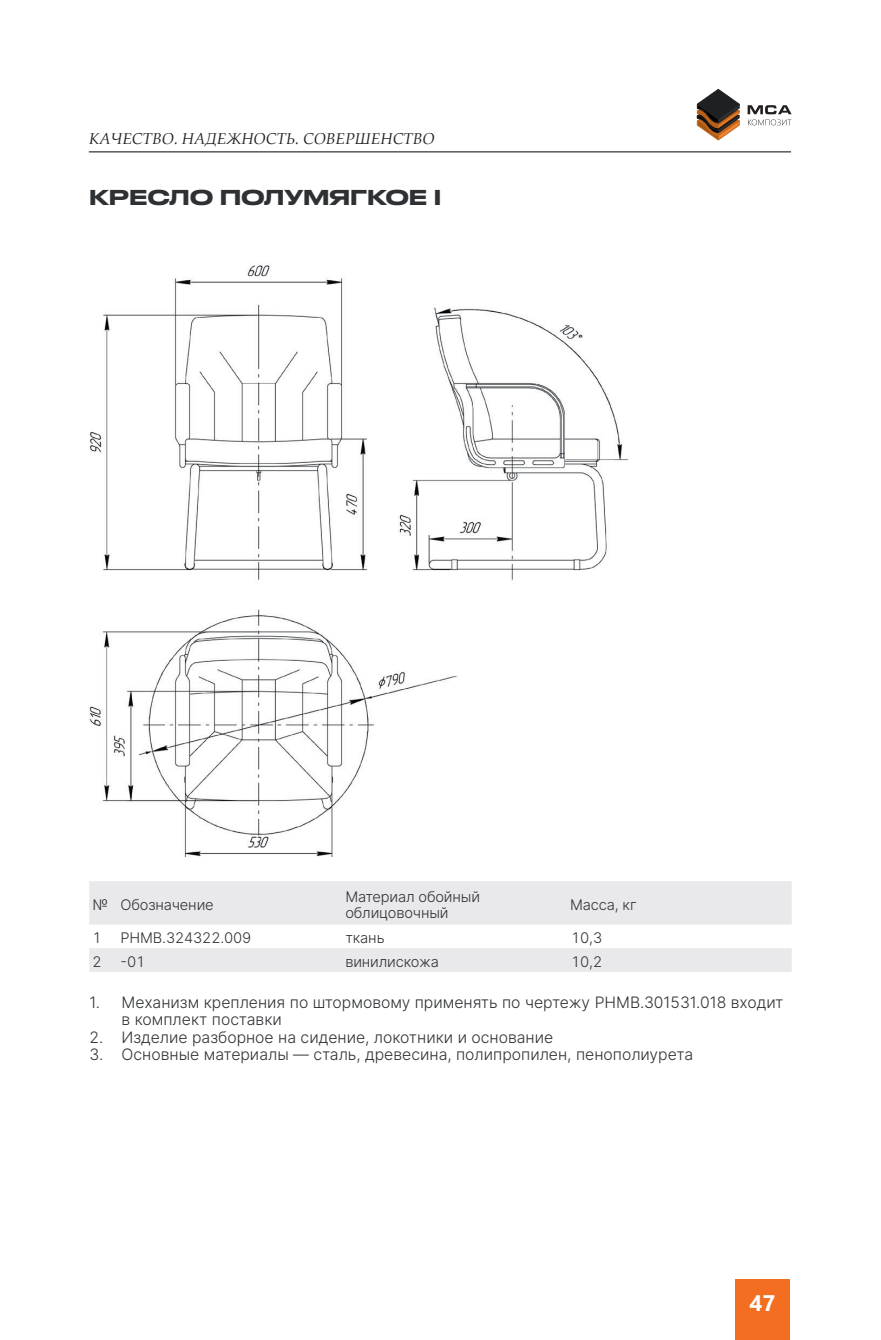
<style>
.page{position:relative;width:881px;height:1340px;background:#fff}
.page>*{position:absolute;margin:0;border:0;box-sizing:border-box;transform-origin:0 0}
.t1{font:700 22.5px "Segoe UI";color:#fff}
.Заголовок_основного{font:500 20.25px "Druk Wide Cy";letter-spacing:.02em;color:#2e3134}
.t2{font:300 15.75px/17.3px "Inter";color:#2e3134}
.t3{font:italic 15.75px "Book Antiqua";color:#231f20}
.Таблица_по_левому_краю{font:300 14.62px/16px "Inter";letter-spacing:-.01em;color:#2e3134}
</style>
<div class="page">
<div style="left:735px;top:1278px;width:54px;height:61px;background:#f36e21"></div>
<hr style="left:89px;top:151px;width:701px;height:1px;background:#231f20">
<svg style="left:747px;top:105px;width:44px;height:20px"></svg>
<svg style="left:696px;top:89px;width:43px;height:51px"></svg>
<img style="left:89px;top:264px;width:539px;height:592px">
<svg style="left:89px;top:881px;width:702px;height:90px;fill:#e9e9eb"></svg>
<p class="t3" style="left:89px;top:127px;width:347px">КАЧЕСТВО. НАДЕЖНОСТЬ. СОВЕРШЕНСТВО</p>
<p class="Заголовок_основного" style="left:89px;top:180px;width:353px">КРЕСЛО ПОЛУМЯГКОЕ I</p>
<p class="Таблица_по_левому_краю" style="left:92px;top:896px;width:17px">№</p>
<p class="Таблица_по_левому_краю" style="left:120px;top:896px;width:95px">Обозначение</p>
<p class="Таблица_по_левому_краю" style="left:345px;top:888px;width:136px">Материал обойный облицовочный</p>
<p class="Таблица_по_левому_краю" style="left:570px;top:896px;width:68px">Масса, кг</p>
<p class="Таблица_по_левому_краю" style="left:92px;top:930px;width:11px">1</p>
<p class="Таблица_по_левому_краю" style="left:120px;top:930px;width:132px">РНМВ.324322.009</p>
<p class="Таблица_по_левому_краю" style="left:345px;top:930px;width:41px">ткань</p>
<p class="Таблица_по_левому_краю" style="left:571px;top:930px;width:33px">10,3</p>
<p class="Таблица_по_левому_краю" style="left:92px;top:953px;width:11px">2</p>
<p class="Таблица_по_левому_краю" style="left:120px;top:953px;width:26px">-01</p>
<p class="Таблица_по_левому_краю" style="left:345px;top:953px;width:95px">винилискожа</p>
<p class="Таблица_по_левому_краю" style="left:571px;top:953px;width:33px">10,2</p>
<p class="t2" style="left:121px;top:993px;width:663px;text-indent:-32px">1. Механизм крепления по штормовому применять по чертежу РНМВ.301531.018 входит в комплект поставки</p>
<p class="t2" style="left:90px;top:1028px;width:465px">2. Изделие разборное на сидение, локотники и основание</p>
<p class="t2" style="left:90px;top:1045px;width:604px">3. Основные материалы — сталь, древесина, полипропилен, пенополиурета</p>
<h1 class="t1" style="left:749px;top:1281px;width:27px">47</h1>
</div>
